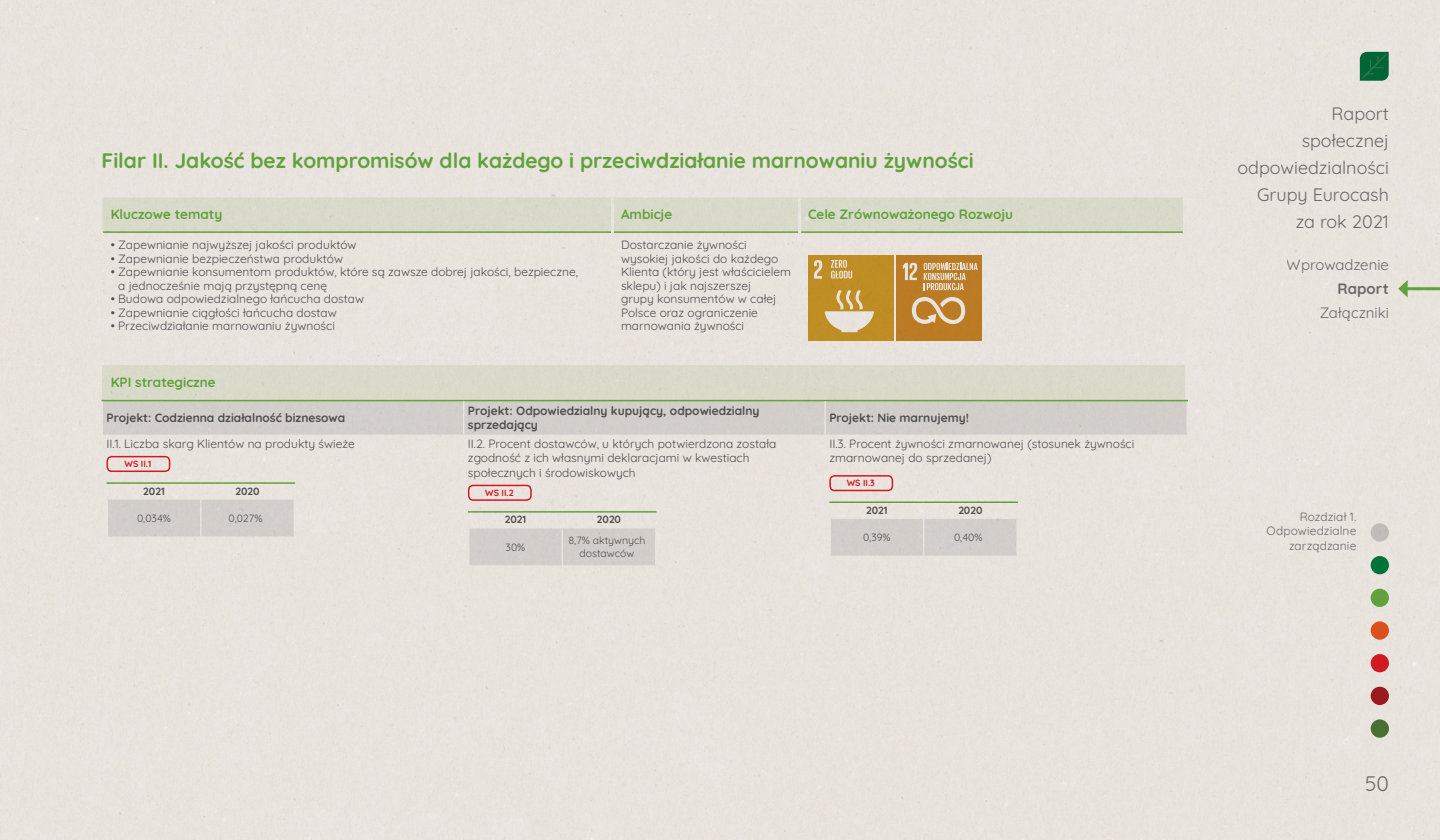
<style>
.page{position:relative;width:1440px;height:840px;background:#fff}
.page>*{position:absolute;margin:0;border:0;box-sizing:border-box;transform-origin:0 0}
.t1{font:700 21px "Quicksand";color:#6bb645}
.t2{font:21px "Quicksand";color:#757779}
.t3{font:18px/27px "Quicksand";color:#757779;text-align:right}
.t4{font:15px "Quicksand";color:#757779}
.t5{font:700 15px "Quicksand";letter-spacing:.005em;color:#757779}
.t6{font:700 13.5px "Quicksand";color:#6bb645}
.t7{font:12px/13.5px "Quicksand";color:#58595b}
.t8{font:700 12px/13.5px "Quicksand";color:#58595b}
.NOWY_pagina_rozdzial{font:12px/14.4px "Quicksand";letter-spacing:.01em;color:#757779;text-align:right}
.t9{font:10.5px/13.5px "Quicksand";color:#58595b;text-align:center}
.t10{font:700 10.5px "Quicksand";color:#58595b}
.t11{font:700 9px "Quicksand";letter-spacing:-.005em;color:#e41e2a}
</style>
<div class="page">
<img style="left:0;top:0;width:1440px;height:840px">
<svg style="left:1371px;top:719px;width:18px;height:19px"></svg>
<div style="left:1371px;top:687px;width:18px;height:18px;background:#9a1a1e;border-radius:50%"></div>
<div style="left:1371px;top:654px;width:18px;height:18px;background:#d01a24;border-radius:50%"></div>
<svg style="left:1371px;top:621px;width:18px;height:19px"></svg>
<div style="left:1371px;top:589px;width:18px;height:18px;background:#62a23c;border-radius:50%"></div>
<div style="left:1371px;top:556px;width:18px;height:18px;background:#007339;border-radius:50%"></div>
<div style="left:1371px;top:523px;width:18px;height:19px;background:#bfbcb9;border-radius:50%"></div>
<p class="t1" style="left:102px;top:144px;width:874px">Filar II. Jakość bez kompromisów dla każdego i przeciwdziałanie marnowaniu żywności</p>
<p class="t6" style="left:111px;top:204px;width:113px">Kluczowe tematy</p>
<p class="t6" style="left:621px;top:204px;width:53px">Ambicje</p>
<p class="t6" style="left:808px;top:204px;width:207px">Cele Zrównoważonego Rozwoju</p>
<p class="t7" style="left:111px;top:237px;width:247px">• Zapewnianie najwyższej jakości produktów</p>
<p class="t7" style="left:111px;top:250px;width:234px">• Zapewnianie bezpieczeństwa produktów</p>
<p class="t7" style="left:118px;top:264px;width:461px;text-indent:-7px">• Zapewnianie konsumentom produktów, które są zawsze dobrej jakości, bezpieczne, a jednocześnie mają przystępną cenę</p>
<p class="t7" style="left:111px;top:291px;width:255px">• Budowa odpowiedzialnego łańcucha dostaw</p>
<p class="t7" style="left:111px;top:304px;width:228px">• Zapewnianie ciągłości łańcucha dostaw</p>
<p class="t7" style="left:111px;top:318px;width:226px">• Przeciwdziałanie marnowaniu żywności</p>
<p class="t7" style="left:621px;top:237px;width:172px">Dostarczanie żywności wysokiej jakości do każdego<br>Klienta (który jest właścicielem sklepu) i jak najszerszej<br>grupy konsumentów w całej<br>Polsce oraz ograniczenie marnowania żywności</p>
<p class="t6" style="left:111px;top:372px;width:106px">KPI strategiczne</p>
<p class="t8" style="left:107px;top:410px;width:240px">Projekt: Codzienna działalność biznesowa</p>
<p class="t8" style="left:468px;top:403px;width:293px">Projekt: Odpowiedzialny kupujący, odpowiedzialny sprzedający</p>
<p class="t8" style="left:829px;top:410px;width:141px">Projekt: Nie marnujemy!</p>
<p class="t7" style="left:107px;top:436px;width:250px">II.1. Liczba skarg Klientów na produkty świeże</p>
<p class="t11" style="left:125px;top:457px;width:28px">WS II.1</p>
<p class="t10" style="left:143px;top:483px;width:23px">2021</p>
<p class="t10" style="left:236px;top:483px;width:26px">2020</p>
<p class="t9" style="left:137px;top:510px;width:35px">0,034%</p>
<p class="t9" style="left:228px;top:510px;width:36px">0,027%</p>
<p class="t7" style="left:468px;top:435px;width:310px;line-height:14.4px">II.2. Procent dostawców, u których potwierdzona została zgodność z ich własnymi deklaracjami w kwestiach społecznych i środowiskowych</p>
<p class="t11" style="left:485px;top:486px;width:30px">WS II.2</p>
<p class="t10" style="left:505px;top:512px;width:23px">2021</p>
<p class="t10" style="left:597px;top:512px;width:26px">2020</p>
<p class="t9" style="left:506px;top:539px;width:21px">30%</p>
<p class="t9" style="left:568px;top:532px;width:79px">8,7% aktywnych dostawców</p>
<p class="t7" style="left:829px;top:435px;width:307px;line-height:14.4px">II.3. Procent żywności zmarnowanej (stosunek żywności zmarnowanej do sprzedanej)</p>
<p class="t11" style="left:847px;top:476px;width:30px">WS II.3</p>
<p class="t10" style="left:866px;top:502px;width:23px">2021</p>
<p class="t10" style="left:958px;top:502px;width:26px">2020</p>
<p class="t9" style="left:863px;top:529px;width:29px">0,39%</p>
<p class="t9" style="left:954px;top:529px;width:30px">0,40%</p>
<h2 class="t3" style="left:1238px;top:98px;width:153px">Raport<br>społecznej odpowiedzialności<br>Grupy Eurocash za rok 2021</h2>
<p class="t4" style="left:1287px;top:253px;width:104px">Wprowadzenie</p>
<p class="t5" style="left:1337px;top:277px;width:53px">Raport</p>
<p class="t4" style="left:1320px;top:301px;width:71px">Załączniki</p>
<p class="NOWY_pagina_rozdzial" style="left:1300px;top:508px;width:58px">Rozdział 1.</p>
<p class="NOWY_pagina_rozdzial" style="left:1267px;top:523px;width:91px">Odpowiedzialne zarządzanie</p>
<h1 class="t2" style="left:1365px;top:767px;width:25px">50</h1>
</div>
